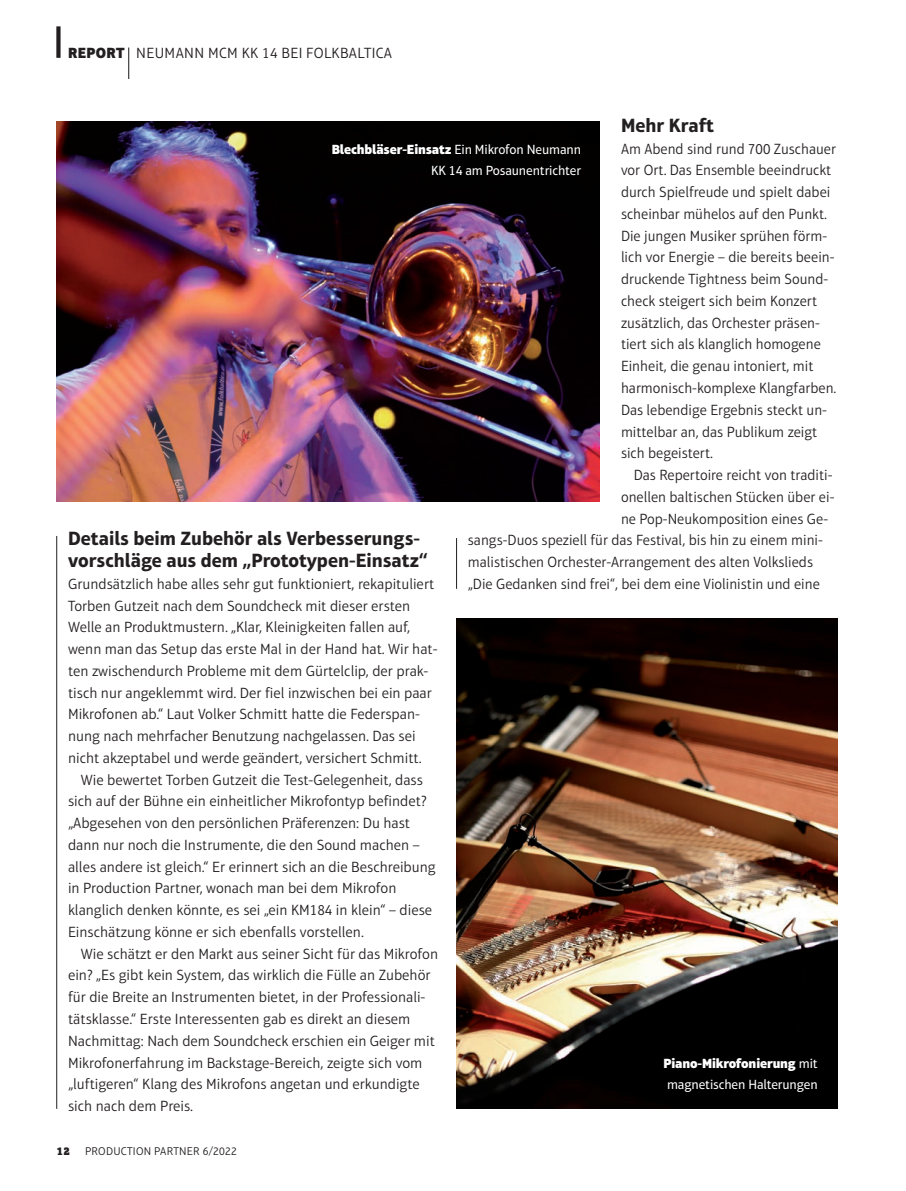
<style>
.page{position:relative;width:906px;height:1191px;background:#fff}
.page>*{position:absolute;margin:0;border:0;box-sizing:border-box;transform-origin:0 0}
.t1{font:700 19.5px/21.8px "Aptifer Sans LT Pro";color:#231f20}
.t2{font:300 15px/21.8px "Aptifer Sans LT Pro";color:#231f20}
.t3{font:300 15px "Aptifer Sans LT Pro";letter-spacing:.025em;color:#231f20}
.t4{font:13.5px/21.8px "Aptifer Sans LT Pro";letter-spacing:-.01em;color:#fff;text-align:right}
.t5{font:300 11.4px "Aptifer Sans LT Pro";letter-spacing:.025em;color:#231f20}
.t6{font:900 11.4px "Aptifer Slab LT Pro";color:#231f20}
.s1{font-weight:900}
</style>
<div class="page">
<hr style="left:456px;top:538px;width:1px;height:51px;background:#231f20">
<hr style="left:56px;top:536px;width:1px;height:572px;background:#231f20">
<img style="left:56px;top:122px;width:544px;height:380px">
<img style="left:456px;top:618px;width:381px;height:490px">
<hr style="left:128px;top:48px;width:1px;height:31px;background:#231f20">
<div style="left:56px;top:26px;width:5px;height:32px;background:#231f20"></div>
<p class="t3" style="left:68px;top:44px;width:325px"><span class="s1">REPORT</span> NEUMANN MCM KK 14 BEI FOLKBALTICA</p>
<h1 class="t1" style="left:621px;top:114px;width:95px">Mehr Kraft</h1>
<p class="t2" style="left:621px;top:138px;width:217px">Am Abend sind rund 700 Zuschauer vor Ort. Das Ensemble beeindruckt durch Spielfreude und spielt dabei scheinbar mühelos auf den Punkt.<br>Die jungen Musiker sprühen förm&shy;lich vor Energie – die bereits beein&shy;druckende Tightness beim Sound&shy;check steigert sich beim Konzert zusätzlich, das Orchester präsen&shy;tiert sich als klanglich homogene Einheit, die genau intoniert, mit harmonisch-komplexe Klangfarben.<br>Das lebendige Ergebnis steckt un&shy;mittelbar an, das Publikum zeigt sich begeistert.</p>
<p class="t2" style="left:634px;top:464px;width:200px">Das Repertoire reicht von traditi-</p>
<p class="t2" style="left:621px;top:486px;width:215px">onellen baltischen Stücken über ei-</p>
<p class="t2" style="left:621px;top:507px;width:209px">ne Pop-Neukomposition eines Ge-</p>
<p class="t2" style="left:468px;top:529px;width:356px">sangs-Duos speziell für das Festival, bis hin zu einem mini-</p>
<p class="t2" style="left:468px;top:551px;width:347px">malistischen Orchester-Arrangement des alten Volkslieds</p>
<p class="t2" style="left:468px;top:573px;width:353px">„Die Gedanken sind frei“, bei dem eine Violinistin und eine</p>
<p class="t4" style="left:332px;top:138px;width:251px"><span class="s1">Blechbläser-Einsatz</span> Ein Mikrofon Neumann<br>KK 14 am Posaunentrichter</p>
<h1 class="t1" style="left:68px;top:527px;width:361px">Details beim Zubehör als Verbesserungs&shy;vorschläge aus dem „Prototypen-Einsatz“</h1>
<p class="t2" style="left:68px;top:573px;width:371px">Grundsätzlich habe alles sehr gut funktioniert, rekapituliert Torben Gutzeit nach dem Soundcheck mit dieser ersten Welle an Produktmustern. „Klar, Kleinigkeiten fallen auf, wenn man das Setup das erste Mal in der Hand hat. Wir hat&shy;ten zwischendurch Probleme mit dem Gürtelclip, der prak&shy;tisch nur angeklemmt wird. Der fiel inzwischen bei ein paar Mikrofonen ab.“ Laut Volker Schmitt hatte die Federspan&shy;nung nach mehrfacher Benutzung nachgelassen. Das sei nicht akzeptabel und werde geändert, versichert Schmitt.</p>
<p class="t2" style="left:68px;top:768px;width:369px;text-indent:13px">Wie bewertet Torben Gutzeit die Test-Gelegenheit, dass sich auf der Bühne ein einheitlicher Mikrofontyp befindet? „Abgesehen von den persönlichen Präferenzen: Du hast dann nur noch die Instrumente, die den Sound machen – alles andere ist gleich.“ Er erinnert sich an die Beschreibung in Production Partner, wonach man bei dem Mikrofon klanglich denken könnte, es sei „ein KM184 in klein“ – diese Einschätzung könne er sich ebenfalls vorstellen.</p>
<p class="t2" style="left:68px;top:942px;width:371px;text-indent:13px">Wie schätzt er den Markt aus seiner Sicht für das Mikrofon ein? „Es gibt kein System, das wirklich die Fülle an Zubehör für die Breite an Instrumenten bietet, in der Professionali&shy;tätsklasse.“ Erste Interessenten gab es direkt an diesem Nachmittag: Nach dem Soundcheck erschien ein Geiger mit Mikrofonerfahrung im Backstage-Bereich, zeigte sich vom „luftigeren“ Klang des Mikrofons angetan und erkundigte sich nach dem Preis.</p>
<p class="t4" style="left:663px;top:1052px;width:156px;text-align:left"><span class="s1">Piano-Mikrofonierung</span> mit magnetischen Halterungen</p>
<p class="t6" style="left:56px;top:1143px;width:15px">12</p>
<p class="t5" style="left:85px;top:1144px;width:153px">PRODUCTION PARTNER 6/2022</p>
</div>
